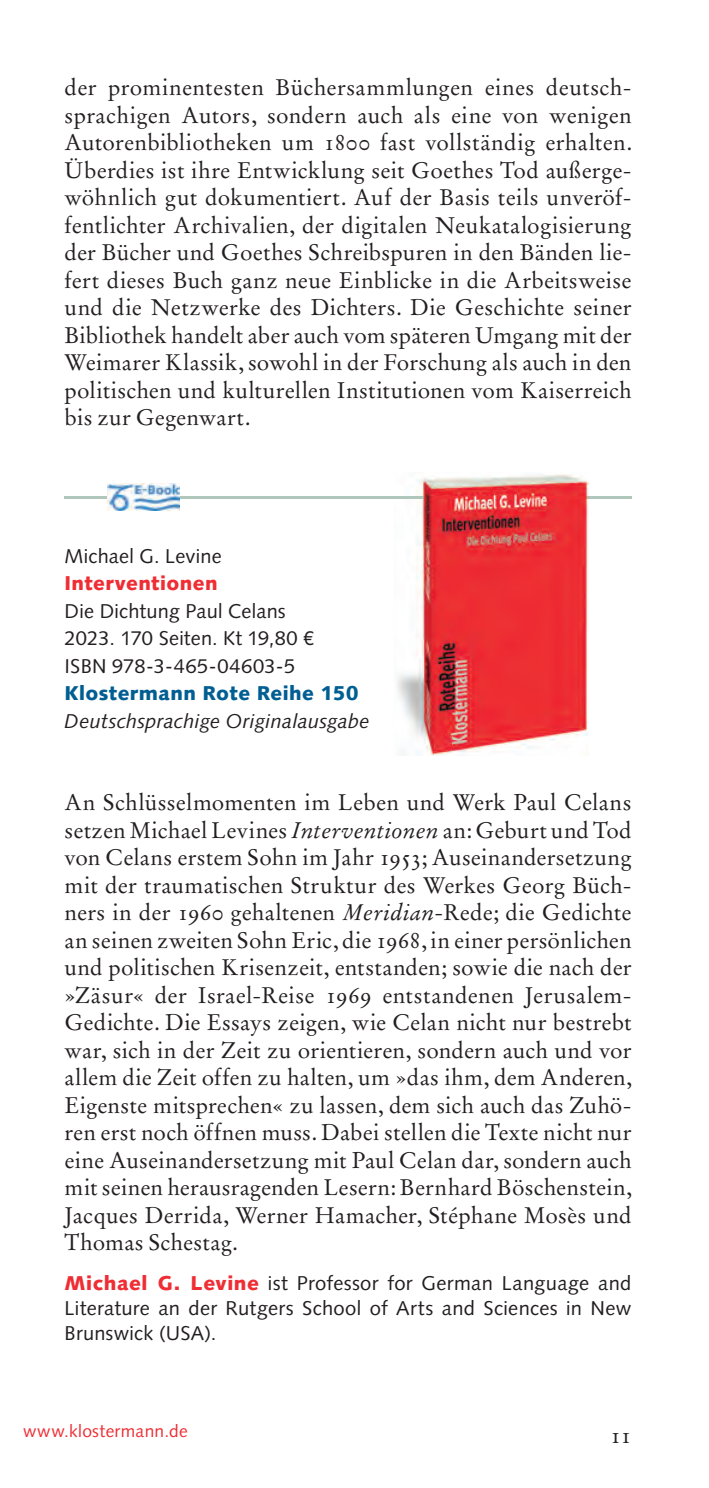
<style>
.page{position:relative;width:709px;height:1488px;background:#fff}
.page>*{position:absolute;margin:0;border:0;box-sizing:border-box;transform-origin:0 0}
.t1{font:22.5px/27.5px "BKA Stempel Garamond";letter-spacing:.01em;color:#231f20;text-align:justify}
.t2{font:20px/27.5px "Syntax";letter-spacing:.015em;color:#231f20}
.t3{font:italic 20px "Syntax";letter-spacing:.01em;color:#231f20}
.t4{font:900 20px "Syntax";letter-spacing:.02em;color:#015e92}
.t5{font:900 20px "Syntax";letter-spacing:.02em;color:#ee2e34}
.t6{font:17.25px "Syntax";letter-spacing:.015em;color:#ee2e34}
.s1{font-style:italic}
.s2{font-weight:900;color:#ee2e34}
</style>
<div class="page">
<hr style="left:65px;top:496px;width:567px;height:3px;background:#b0c8bc">
<img style="left:107px;top:483px;width:73px;height:27px">
<img style="left:397px;top:474px;width:191px;height:282px">
<img style="left:397px;top:496px;width:191px;height:3px">
<p class="t1" style="left:65px;top:75px;width:569px">der prominentesten Büchersammlungen eines deutsch&shy;sprachigen Autors, sondern auch als eine von wenigen Autorenbibliotheken um 1800 fast vollständig erhalten.<br>Überdies ist ihre Entwicklung seit Goethes Tod außerge&shy;wöhnlich gut dokumentiert. Auf der Basis teils unveröf&shy;fentlichter Archivalien, der digitalen Neukatalogisierung der Bücher und Goethes Schreibspuren in den Bänden lie&shy;fert dieses Buch ganz neue Einblicke in die Arbeitsweise und die Netzwerke des Dichters. Die Geschichte seiner Bibliothek handelt aber auch vom späteren Umgang mit der Weimarer Klassik, sowohl in der Forschung als auch in den politischen und kulturellen Institutionen vom Kaiserreich bis zur Gegenwart.</p>
<p class="t2" style="left:65px;top:544px;width:159px">Michael G. Levine</p>
<p class="t5" style="left:65px;top:575px;width:155px">Interventionen</p>
<p class="t2" style="left:65px;top:599px;width:251px">Die Dichtung Paul Celans<br>2023. 170 Seiten. Kt 19,80 €<br>ISBN 978-3-465-04603-5</p>
<p class="t4" style="left:65px;top:685px;width:296px">Klostermann Rote Reihe 150</p>
<p class="t3" style="left:65px;top:713px;width:306px">Deutschsprachige Originalausgabe</p>
<p class="t1" style="left:65px;top:790px;width:569px">An Schlüsselmomenten im Leben und Werk Paul Celans setzen Michael Levines <span class="s1">Interventionen</span> an: Geburt und Tod von Celans erstem Sohn im Jahr 1953; Auseinandersetzung mit der traumatischen Struktur des Werkes Georg Büch&shy;ners in der 1960 gehaltenen <span class="s1">Meridian</span>-Rede; die Gedichte an seinen zweiten Sohn Eric, die 1968, in einer persönlichen und politischen Krisenzeit, entstanden; sowie die nach der »Zäsur« der Israel-Reise 1969 entstandenen Jerusalem-Gedichte. Die Essays zeigen, wie Celan nicht nur bestrebt war, sich in der Zeit zu orientieren, sondern auch und vor allem die Zeit offen zu halten, um »das ihm, dem Anderen, Eigenste mitsprechen« zu lassen, dem sich auch das Zuhö&shy;ren erst noch öffnen muss. Dabei stellen die Texte nicht nur eine Auseinandersetzung mit Paul Celan dar, sondern auch mit seinen herausragenden Lesern: Bernhard Böschenstein, Jacques Derrida, Werner Hamacher, Stéphane Mosès und Thomas Schestag.</p>
<p class="t2" style="left:65px;top:1272px;width:568px;line-height:25px;text-align:justify"><span class="s2">Michael G. Levine</span> ist Professor for German Language and Literature an der Rutgers School of Arts and Sciences in New Brunswick (USA).</p>
<p class="t6" style="left:23px;top:1424px;width:166px">www.klostermann.de</p>
<p class="t1" style="left:610px;top:1423px;width:23px">11</p>
</div>
